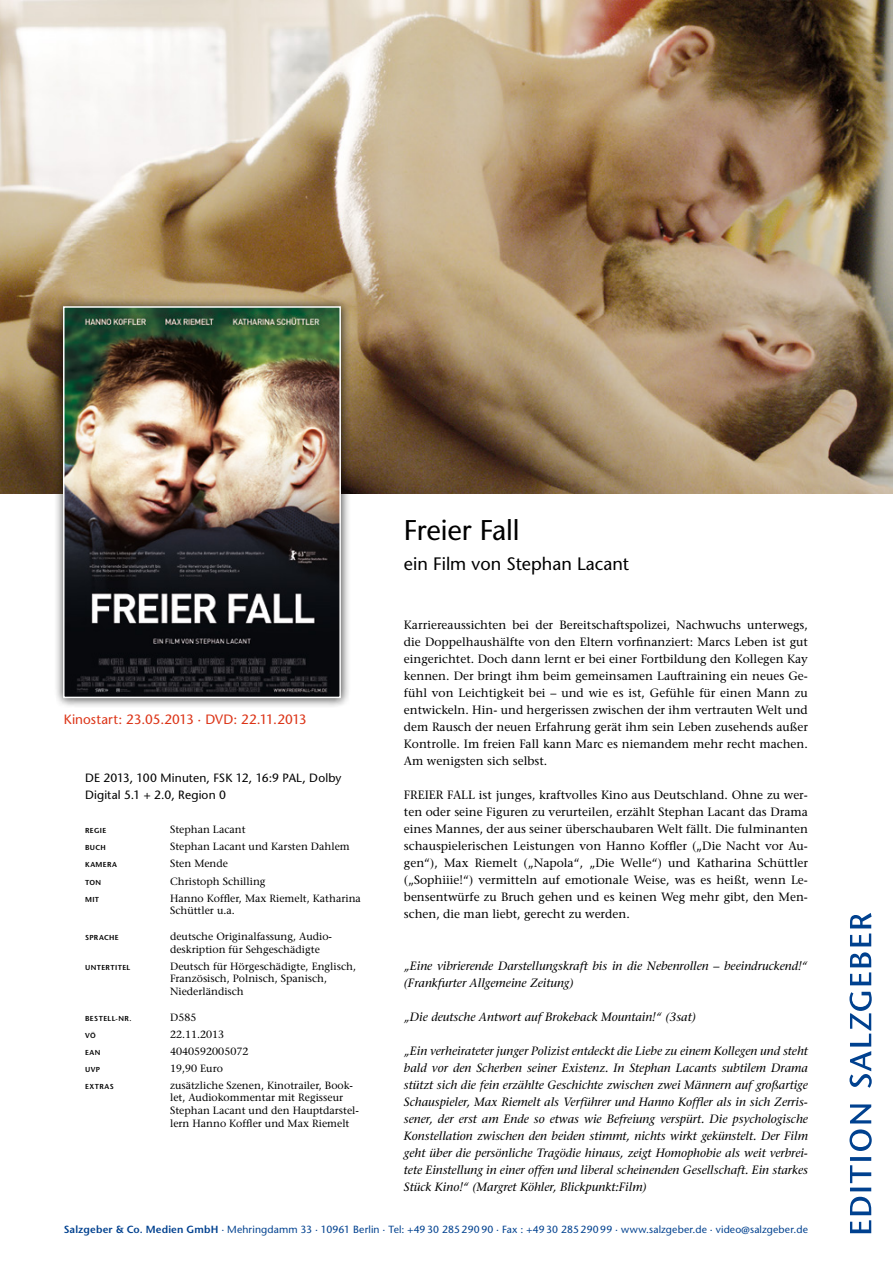
<style>
.page{position:relative;width:893px;height:1263px;background:#fff}
.page>*{position:absolute;margin:0;border:0;box-sizing:border-box;transform-origin:0 0}
.t1{font:500 28.5px "Stone Sans Std";letter-spacing:-.01em;color:#000}
.t2{font:500 18px "Stone Sans Std";color:#000}
.t3{font:500 13.5px "Stone Sans Std";color:#dc3417}
.t4{font:12px/17px "Stone Serif LT";color:#000;text-align:justify}
.t5{font:italic 12px/17px "Stone Serif LT";color:#000}
.t6{font:500 12px/17px "Stone Sans Std";letter-spacing:.01em;color:#000}
.t7{font:10.5px/12.8px "Stone Serif LT";color:#000}
.t8{font:500 10.35px "Stone Sans Std";letter-spacing:.015em;color:#00418f}
.t9{font:600 7.2px "Stone Sans Std";letter-spacing:.055em;color:#000}
.s1{font-weight:600}
</style>
<div class="page">
<img style="left:0;top:0;width:893px;height:493px">
<div style="left:53px;top:296px;width:298px;height:412px;background:#000;opacity:.75"></div>
<img style="left:66px;top:309px;width:272px;height:386px">
<div style="left:63px;top:306px;width:278px;height:392px;border:2px solid #fff"></div>
<svg style="left:849px;top:913px;width:23px;height:320px"></svg>
<p class="t3" style="left:64px;top:712px;width:244px">Kinostart: 23.05.2013 · DVD: 22.11.2013</p>
<p class="t6" style="left:85px;top:770px;width:258px">DE 2013, 100 Minuten, FSK 12, 16:9 PAL, Dolby<br>Digital 5.1 + 2.0, Region 0</p>
<p class="t9" style="left:85px;top:827px;width:23px">REGIE</p>
<p class="t7" style="left:170px;top:823px;width:77px">Stephan Lacant</p>
<p class="t9" style="left:85px;top:844px;width:22px">BUCH</p>
<p class="t7" style="left:170px;top:840px;width:181px">Stephan Lacant und Karsten Dahlem</p>
<p class="t9" style="left:85px;top:861px;width:33px">KAMERA</p>
<p class="t7" style="left:170px;top:857px;width:60px">Sten Mende</p>
<p class="t9" style="left:85px;top:878px;width:18px">TON</p>
<p class="t7" style="left:170px;top:874px;width:97px">Christoph Schilling</p>
<p class="t9" style="left:85px;top:895px;width:16px">MIT</p>
<p class="t7" style="left:170px;top:891px;width:192px">Hanno Koffler, Max Riemelt, Katharina<br>Schüttler u.a.</p>
<p class="t9" style="left:85px;top:933px;width:35px">SPRACHE</p>
<p class="t7" style="left:170px;top:930px;width:163px">deutsche Originalfassung, Audio&shy;deskription für Sehgeschädigte</p>
<p class="t9" style="left:85px;top:963px;width:47px">UNTERTITEL</p>
<p class="t7" style="left:170px;top:959px;width:187px">Deutsch für Hörgeschädigte, Englisch,<br>Französisch, Polnisch, Spanisch,<br>Niederländisch</p>
<p class="t9" style="left:85px;top:1014px;width:48px">BESTELL-NR.</p>
<p class="t7" style="left:170px;top:1010px;width:28px">D585</p>
<p class="t9" style="left:85px;top:1031px;width:12px">VÖ</p>
<p class="t7" style="left:170px;top:1027px;width:56px">22.11.2013</p>
<p class="t9" style="left:85px;top:1048px;width:17px">EAN</p>
<p class="t7" style="left:170px;top:1044px;width:80px">4040592005072</p>
<p class="t9" style="left:85px;top:1065px;width:17px">UVP</p>
<p class="t7" style="left:170px;top:1061px;width:54px">19,90 Euro</p>
<p class="t9" style="left:85px;top:1082px;width:30px">EXTRAS</p>
<p class="t7" style="left:170px;top:1078px;width:190px">zusätzliche Szenen, Kinotrailer, Book&shy;let, Audiokommentar mit Regisseur Stephan Lacant und den Hauptdarstel&shy;lern Hanno Koffler und Max Riemelt</p>
<h1 class="t1" style="left:404px;top:513px;width:117px">Freier Fall</h1>
<h2 class="t2" style="left:404px;top:553px;width:227px">ein Film von Stephan Lacant</h2>
<p class="t4" style="left:404px;top:617px;width:405px">Karriereaussichten bei der Bereitschaftspolizei, Nachwuchs unterwegs, die Doppelhaushälfte von den Eltern vorfinanziert: Marcs Leben ist gut eingerichtet. Doch dann lernt er bei einer Fortbildung den Kollegen Kay kennen. Der bringt ihm beim gemeinsamen Lauftraining ein neues Ge&shy;fühl von Leichtigkeit bei – und wie es ist, Gefühle für einen Mann zu entwickeln. Hin- und hergerissen zwischen der ihm vertrauten Welt und dem Rausch der neuen Erfahrung gerät ihm sein Leben zusehends außer Kontrolle. Im freien Fall kann Marc es niemandem mehr recht machen.<br>Am wenigsten sich selbst.</p>
<p class="t4" style="left:404px;top:787px;width:405px">FREIER FALL ist junges, kraftvolles Kino aus Deutschland. Ohne zu wer&shy;ten oder seine Figuren zu verurteilen, erzählt Stephan Lacant das Drama eines Mannes, der aus seiner überschaubaren Welt fällt. Die fulminanten schauspielerischen Leistungen von Hanno Koffler („Die Nacht vor Au&shy;gen“), Max Riemelt („Napola“, „Die Welle“) und Katharina Schüttler („Sophiiie!“) vermitteln auf emotionale Weise, was es heißt, wenn Le&shy;bensentwürfe zu Bruch gehen und es keinen Weg mehr gibt, den Men&shy;schen, die man liebt, gerecht zu werden.</p>
<p class="t5" style="left:404px;top:957px;width:405px">„Eine vibrierende Darstellungskraft bis in die Nebenrollen – beeindruckend!“ (Frankfurter Allgemeine Zeitung)</p>
<p class="t5" style="left:404px;top:1008px;width:293px">„Die deutsche Antwort auf Brokeback Mountain!“ (3sat)</p>
<p class="t5" style="left:404px;top:1042px;width:405px;text-align:justify">„Ein verheirateter junger Polizist entdeckt die Liebe zu einem Kollegen und steht bald vor den Scherben seiner Existenz. In Stephan Lacants subtilem Drama stützt sich die fein erzählte Geschichte zwischen zwei Männern auf großartige Schauspieler, Max Riemelt als Verführer und Hanno Koffler als in sich Zerris&shy;sener, der erst am Ende so etwas wie Befreiung verspürt. Die psychologische Konstellation zwischen den beiden stimmt, nichts wirkt gekünstelt. Der Film geht über die persönliche Tragödie hinaus, zeigt Homophobie als weit verbrei&shy;tete Einstellung in einer offen und liberal scheinenden Gesellschaft. Ein starkes Stück Kino!“ (Margret Köhler, Blickpunkt:Film)</p>
<p class="t8" style="left:64px;top:1223px;width:746px"><span class="s1">Salzgeber &amp; Co. Medien GmbH</span> · Mehringdamm 33 · 10961 Berlin · Tel: +49 30 285 290 90 · Fax : +49 30 285 290 99 · www.salzgeber.de · video@salzgeber.de</p>
</div>
